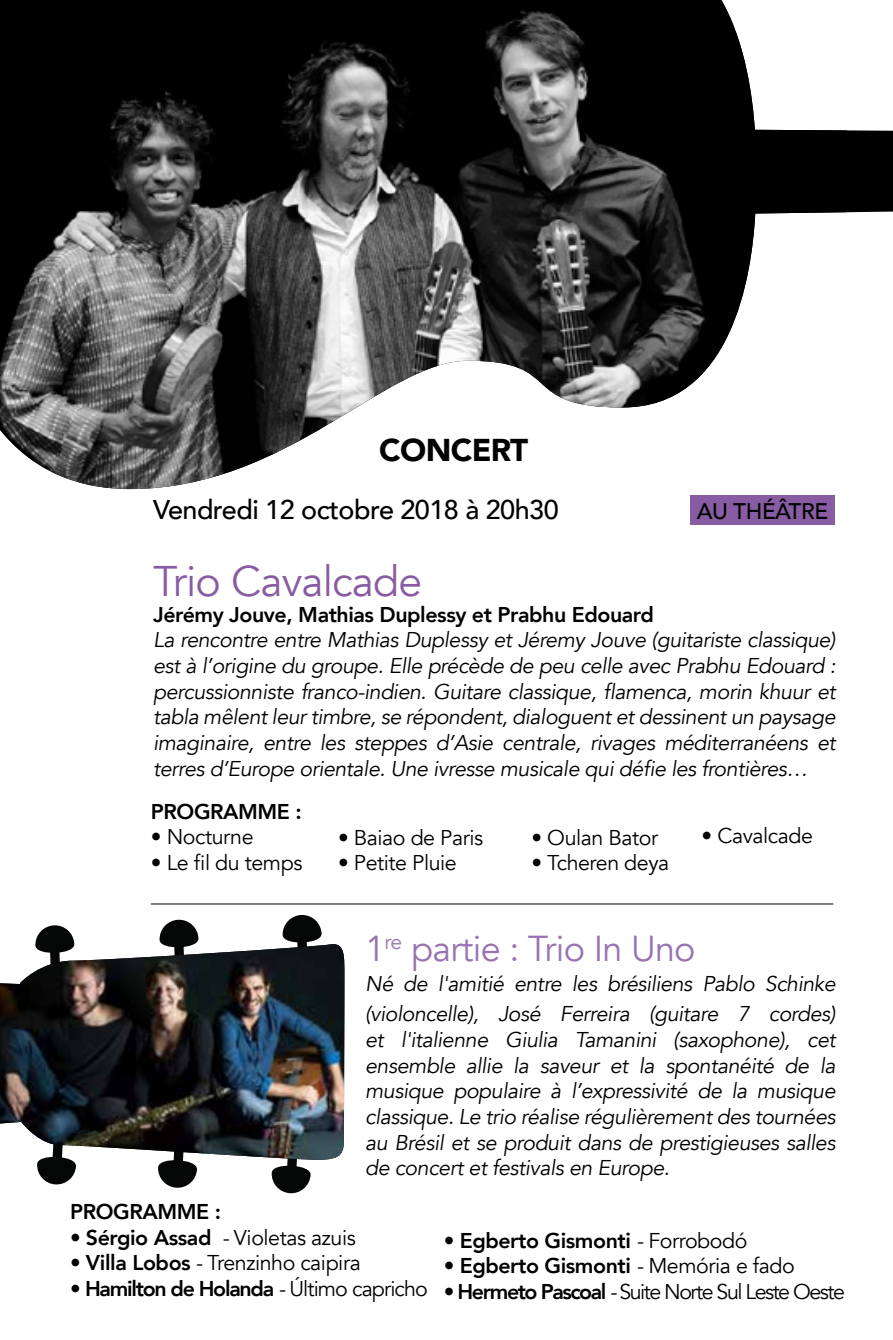
<style>
.page{position:relative;width:893px;height:1340px;background:#fff}
.page>*{position:absolute;margin:0;border:0;box-sizing:border-box;transform-origin:0 0}
.t1{font:42.75px "Avenir";letter-spacing:-.02em;color:#885ca2}
.t2{font:36px "Avenir";letter-spacing:-.02em;color:#9774b1}
.t3{font:900 31.5px "Avenir";letter-spacing:-.02em;color:#000}
.t4{font:500 27px "Avenir";letter-spacing:-.02em;color:#000}
.t5{font:500 22.5px "Avenir";letter-spacing:-.02em;color:#000}
.t6{font:italic 21.38px/25.7px "Avenir";letter-spacing:-.02em;color:#000;text-align:justify}
.t7{font:21.38px "Avenir";letter-spacing:-.02em;color:#000}
.t8{font:800 21.38px "Avenir";letter-spacing:-.02em;color:#000}
.t9{font:21.38px "Avenir";letter-spacing:-.07em;color:#000}
.t10{font:800 21.38px "Avenir";letter-spacing:-.06em;color:#000}
.s1{font-weight:800}
.s2{font-weight:300;font-style:italic}
.s3{font-weight:400}
</style>
<div class="page">
<div style="left:690px;top:495px;width:144px;height:30px;background:#885ca2"></div>
<div style="left:846px;top:130px;width:47px;height:83px;background:#000"></div>
<img style="left:0;top:0;width:846px;height:489px">
<hr style="left:151px;top:903px;width:682px;height:1px;background:#000">
<svg style="left:271px;top:1159px;width:40px;height:34px"></svg>
<svg style="left:158px;top:1159px;width:39px;height:29px"></svg>
<svg style="left:37px;top:1159px;width:39px;height:25px"></svg>
<svg style="left:35px;top:925px;width:39px;height:16px"></svg>
<svg style="left:159px;top:919px;width:40px;height:22px"></svg>
<svg style="left:282px;top:915px;width:40px;height:26px"></svg>
<img style="left:0;top:944px;width:345px;height:215px">
<h3 class="t3" style="left:379px;top:423px;width:151px">CONCERT</h3>
<p class="t4" style="left:153px;top:486px;width:407px">Vendredi 12 octobre 2018 à 20h30</p>
<p class="t5" style="left:697px;top:491px;width:133px">AU THÉÂTRE</p>
<h1 class="t1" style="left:153px;top:555px;width:271px">Trio Cavalcade</h1>
<p class="t8" style="left:153px;top:597px;width:502px">Jérémy Jouve, Mathias Duplessy et Prabhu Edouard</p>
<p class="t6" style="left:153px;top:627px;width:684px">La rencontre entre Mathias Duplessy et Jéremy Jouve (guitariste classique) est à l’origine du groupe. Elle précède de peu celle avec Prabhu Edouard : percussionniste franco-indien. Guitare classique, flamenca, morin khuur et tabla mêlent leur timbre, se répondent, dialoguent et dessinent un paysage imaginaire, entre les steppes d’Asie centrale, rivages méditerranéens et terres d’Europe orientale. Une ivresse musicale qui défie les frontières…</p>
<p class="t8" style="left:151px;top:794px;width:152px">PROGRAMME :</p>
<p class="t7" style="left:151px;top:824px;width:104px">• Nocturne</p>
<p class="t7" style="left:151px;top:850px;width:153px">• Le fil du temps</p>
<p class="t7" style="left:702px;top:822px;width:113px">• Cavalcade</p>
<p class="t7" style="left:338px;top:824px;width:147px">• Baiao de Paris</p>
<p class="t7" style="left:338px;top:850px;width:120px">• Petite Pluie</p>
<p class="t7" style="left:531px;top:824px;width:128px">• Oulan Bator</p>
<p class="t7" style="left:531px;top:850px;width:139px">• Tcheren deya</p>
<h2 class="t2" style="left:365px;top:927px;width:332px">1<sup>re</sup> partie : Trio In Uno</h2>
<p class="t6" style="left:365px;top:969px;width:472px;line-height:30.2px">Né de l'amitié entre les brésiliens Pablo Schinke (violoncelle), José Ferreira (guitare 7 cordes)</p>
<p class="t6" style="left:365px;top:1027px;width:472px">et l'italienne Giulia Tamanini (saxophone), cet ensemble allie la saveur et la spontanéité de la musique populaire à l’expressivité de la musique classique. Le trio réalise régulièrement des tournées au Brésil et se produit dans de prestigieuses salles de concert et festivals en Europe.</p>
<p class="t8" style="left:70px;top:1194px;width:152px">PROGRAMME :</p>
<p class="t7" style="left:70px;top:1224px;width:287px">• <span class="s1">Sérgio Assad</span> <span class="s2">-</span> Violetas azuis</p>
<p class="t7" style="left:70px;top:1250px;width:292px">• <span class="s1">Villa Lobos</span> <span class="s2">-</span> Trenzinho caipira</p>
<p class="t10" style="left:70px;top:1271px;width:359px"><span class="s3">•</span> Hamilton de Holanda <span class="s2">-</span> <span class="s3">Último capricho</span></p>
<p class="t8" style="left:444px;top:1223px;width:305px"><span class="s3">•</span> Egberto Gismonti <span class="s2">-</span> <span class="s3">Forrobodó</span></p>
<p class="t8" style="left:444px;top:1249px;width:352px"><span class="s3">•</span> Egberto Gismonti <span class="s2">-</span> <span class="s3">Memória e fado</span></p>
<p class="t9" style="left:444px;top:1278px;width:402px">• <span class="s1">Hermeto Pascoal</span> <span class="s2">-</span> Suite Norte Sul Leste Oeste</p>
</div>
